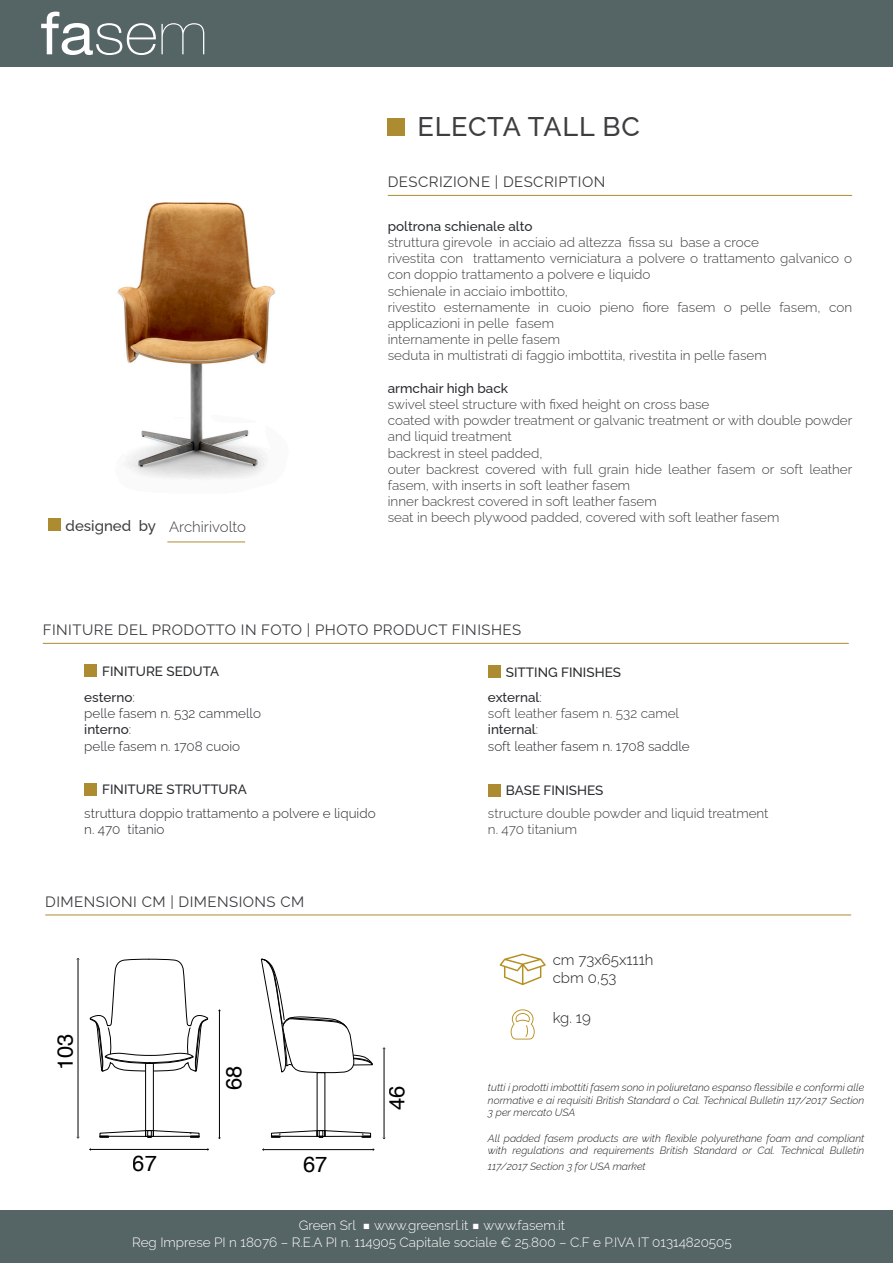
<style>
.page{position:relative;width:893px;height:1263px;background:#fff}
.page>*{position:absolute;margin:0;border:0;box-sizing:border-box;transform-origin:0 0}
.H10{font:500 27px "Raleway";letter-spacing:.03em;color:#3c3e40}
.t1{font:21.9px "Helvetica";color:#000}
.t2{font:15px "Raleway";letter-spacing:.03em;color:#3c3e40}
.H10-2{font:300 15px "Raleway";color:#231f20}
.H10-3{font:300 15px "Raleway";color:#3c3e40}
.t3{font:500 15px "Raleway";color:#3c3e40}
.H10-4{font:300 13.5px/16.2px "Raleway";color:#3c3e40}
.H10-5{font:500 13.5px "Raleway";color:#292c2f}
.H10-6{font:300 13.5px "Raleway";color:#292c2f}
.t4{font:300 13.5px/16.2px "Raleway";color:#fff;text-align:center}
.H10-7{font:italic 300 10.5px/12.6px "Raleway";color:#231f20;text-align:justify}
.s1{font-weight:300}
.s2{font-family:"Montserrat Alternates";font-weight:400}
</style>
<div class="page">
<div style="left:0;top:0;width:893px;height:67px;background:#556465"></div>
<svg style="left:41px;top:12px;width:163px;height:43px"></svg>
<div style="left:0;top:1210px;width:893px;height:53px;background:#556465"></div>
<div style="left:388px;top:118px;width:17px;height:17px;background:#ad8b30"></div>
<hr style="left:388px;top:195px;width:464px;height:1px;background:#ad8b30">
<hr style="left:43px;top:643px;width:806px;height:1px;background:#ad8b30">
<div style="left:84px;top:664px;width:13px;height:13px;background:#ad8b30"></div>
<div style="left:84px;top:783px;width:13px;height:13px;background:#ad8b30"></div>
<hr style="left:45px;top:914px;width:806px;height:1px;background:#ad8b30">
<div style="left:48px;top:519px;width:12px;height:12px;background:#ad8b30"></div>
<div style="left:488px;top:665px;width:13px;height:13px;background:#ad8b30"></div>
<div style="left:488px;top:784px;width:13px;height:13px;background:#ad8b30"></div>
<img style="left:117px;top:202px;width:159px;height:277px">
<hr style="left:90px;top:1149px;width:119px;height:1px;background:#000">
<hr style="left:263px;top:1149px;width:111px;height:1px;background:#000">
<hr style="left:78px;top:958px;width:1px;height:180px;background:#000">
<hr style="left:384px;top:1048px;width:1px;height:91px;background:#000">
<hr style="left:219px;top:1010px;width:1px;height:129px;background:#000">
<svg style="left:261px;top:958px;width:112px;height:179px"></svg>
<svg style="left:90px;top:958px;width:118px;height:179px"></svg>
<hr style="left:167px;top:541px;width:78px;height:1px;background:#ad8b30">
<svg style="left:511px;top:1009px;width:24px;height:30px"></svg>
<svg style="left:500px;top:953px;width:46px;height:32px"></svg>
<p class="H10" style="left:418px;top:105px;width:224px">ELECTA TALL BC</p>
<p class="t3" style="left:66px;top:513px;width:92px">designed by</p>
<p class="H10-3" style="left:169px;top:514px;width:79px">Archirivolto</p>
<p class="t2" style="left:388px;top:170px;width:219px">DESCRIZIONE | DESCRIPTION</p>
<p class="H10-5" style="left:388px;top:215px;width:146px">poltrona schienale alto</p>
<p class="H10-4" style="left:388px;top:233px;width:373px">struttura girevole in acciaio ad altezza fissa su base a croce</p>
<p class="H10-4" style="left:388px;top:249px;width:466px">rivestita con trattamento verniciatura a polvere o trattamento galvanico o con doppio trattamento a polvere e liquido</p>
<p class="H10-4" style="left:388px;top:281px;width:182px">schienale in acciaio imbottito,</p>
<p class="H10-4" style="left:388px;top:297px;width:466px">rivestito esternamente in cuoio pieno fiore fasem o pelle fasem, con applicazioni in pelle fasem</p>
<p class="H10-4" style="left:388px;top:330px;width:174px">internamente in pelle fasem</p>
<p class="H10-4" style="left:388px;top:346px;width:380px">seduta in multistrati di faggio imbottita, rivestita in pelle fasem</p>
<p class="H10-5" style="left:388px;top:377px;width:122px">armchair high back</p>
<p class="H10-4" style="left:388px;top:395px;width:323px">swivel steel structure with fixed height on cross base</p>
<p class="H10-4" style="left:388px;top:411px;width:466px">coated with powder treatment or galvanic treatment or with double powder and liquid treatment</p>
<p class="H10-4" style="left:388px;top:443px;width:156px">backrest in steel padded,</p>
<p class="H10-4" style="left:388px;top:459px;width:466px">outer backrest covered with full grain hide leather fasem or soft leather fasem, with inserts in soft leather fasem</p>
<p class="H10-4" style="left:388px;top:492px;width:271px">inner backrest covered in soft leather fasem</p>
<p class="H10-4" style="left:388px;top:508px;width:393px">seat in beech plywood padded, covered with soft leather fasem</p>
<p class="t2" style="left:43px;top:618px;width:480px">FINITURE DEL PRODOTTO IN FOTO | PHOTO PRODUCT FINISHES</p>
<p class="H10-5" style="left:102px;top:660px;width:118px">FINITURE SEDUTA</p>
<p class="H10-5" style="left:506px;top:661px;width:117px">SITTING FINISHES</p>
<p class="H10-5" style="left:84px;top:686px;width:52px">esterno<span class="s1">:</span></p>
<p class="H10-6" style="left:84px;top:703px;width:178px">pelle fasem n. 532 cammello</p>
<p class="H10-5" style="left:84px;top:719px;width:48px">interno<span class="s1">:</span></p>
<p class="H10-6" style="left:84px;top:735px;width:157px">pelle fasem n. 1708 cuoio</p>
<p class="H10-5" style="left:102px;top:778px;width:146px">FINITURE STRUTTURA</p>
<p class="H10-6" style="left:84px;top:802px;width:293px">struttura doppio trattamento a polvere e liquido</p>
<p class="H10-6" style="left:84px;top:818px;width:82px">n. 470 titanio</p>
<p class="t2" style="left:45px;top:890px;width:261px">DIMENSIONI CM | DIMENSIONS CM</p>
<h2 class="t1" style="left:48px;top:1070px;width:38px;rotate:-90deg">103</h2>
<h2 class="t1" style="left:217px;top:1090px;width:26px;rotate:-90deg">68</h2>
<h2 class="t1" style="left:133px;top:1146px;width:26px">67</h2>
<h2 class="t1" style="left:303px;top:1147px;width:26px">67</h2>
<h2 class="t1" style="left:380px;top:1110px;width:26px;rotate:-90deg">46</h2>
<p class="H10-5" style="left:488px;top:686px;width:55px">external<span class="s1">:</span></p>
<p class="H10-4" style="left:488px;top:704px;width:193px">soft leather fasem n. 532 camel</p>
<p class="H10-5" style="left:488px;top:719px;width:52px">internal<span class="s1">:</span></p>
<p class="H10-6" style="left:488px;top:735px;width:203px">soft leather fasem n. 1708 saddle</p>
<p class="H10-5" style="left:506px;top:779px;width:99px">BASE FINISHES</p>
<p class="H10-4" style="left:488px;top:803px;width:282px">structure double powder and liquid treatment</p>
<p class="H10-4" style="left:488px;top:820px;width:91px">n. 470 titanium</p>
<p class="H10-2" style="left:553px;top:947px;width:102px">cm 73x65x111h</p>
<p class="H10-2" style="left:553px;top:965px;width:65px">cbm 0,53</p>
<p class="H10-2" style="left:553px;top:1006px;width:39px">kg. 19</p>
<p class="H10-7" style="left:488px;top:1080px;width:378px">tutti i prodotti imbottiti fasem sono in poliuretano espanso flessibile e conformi alle normative e ai requisiti British Standard o Cal. Technical Bulletin 117/2017 Section 3 per mercato USA</p>
<p class="H10-7" style="left:488px;top:1130px;width:378px">All padded fasem products are with flexible polyurethane foam and compliant with regulations and requirements British Standard or Cal. Technical Bulletin</p>
<p class="H10-7" style="left:488px;top:1159px;width:159px">117/2017 Section 3 for USA market</p>
<p class="t4" style="left:132px;top:1216px;width:601px">Green Srl <span class="s2">■</span> www.greensrl.it <span class="s2">■</span> www.fasem.it<br>Reg Imprese PI n 18076 – R.E.A PI n. 114905 Capitale sociale € 25.800 – C.F e P.IVA IT 01314820505</p>
</div>
